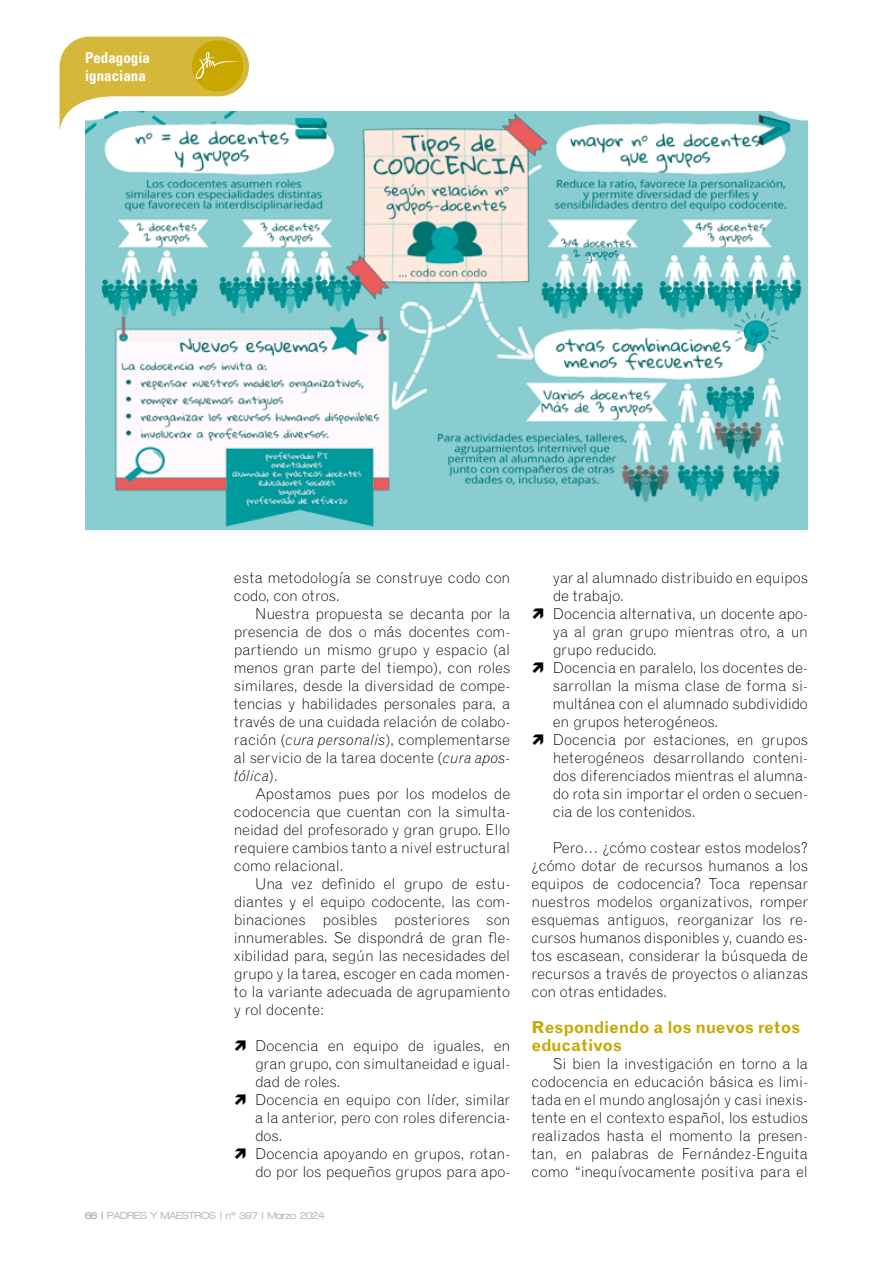
<style>
.page{position:relative;width:893px;height:1263px;background:#fff}
.page>*{position:absolute;margin:0;border:0;box-sizing:border-box;transform-origin:0 0}
.Ladillo{font:700 16.5px/18px "Grotesque";letter-spacing:-.02em;color:#c8a800}
.t1{font:300 15px/18px "Grotesque";letter-spacing:-.01em;color:#000;text-align:justify}
.t2{font:700 condensed 15px/18px "Univers";color:#fff}
.t3{font:900 10.5px "Walkway";color:#b7bdc0}
.s1{font-style:italic}
.s2{color:#a3a9ad}
</style>
<div class="page">
<svg style="left:60px;top:37px;width:189px;height:92px"></svg>
<img style="left:85px;top:112px;width:723px;height:417px">
<p class="t2" style="left:85px;top:49px;width:67px">Pedagogía ignaciana</p>
<p class="t1" style="left:234px;top:568px;width:278px">esta metodología se construye codo con codo, con otros.</p>
<p class="t1" style="left:234px;top:604px;width:278px;text-indent:21px">Nuestra propuesta se decanta por la presencia de dos o más docentes com&shy;partiendo un mismo grupo y espacio (al menos gran parte del tiempo), con roles similares, desde la diversidad de compe&shy;tencias y habilidades personales para, a través de una cuidada relación de colabo&shy;ración (<span class="s1">cura personalis</span>), complementarse al servicio de la tarea docente (<span class="s1">cura apos&shy;tólica</span>).</p>
<p class="t1" style="left:234px;top:784px;width:278px;text-indent:21px">Apostamos pues por los modelos de codocencia que cuentan con la simulta&shy;neidad del profesorado y gran grupo. Ello requiere cambios tanto a nivel estructural como relacional.</p>
<p class="t1" style="left:234px;top:874px;width:278px;text-indent:21px">Una vez definido el grupo de estu&shy;diantes y el equipo codocente, las com&shy;binaciones posibles posteriores son innumerables. Se dispondrá de gran fle&shy;xibilidad para, según las necesidades del grupo y la tarea, escoger en cada momen&shy;to la variante adecuada de agrupamiento y rol docente:</p>
<p class="t1" style="left:255px;top:1036px;width:257px">Docencia en equipo de iguales, en gran grupo, con simultaneidad e igual&shy;dad de roles.</p>
<p class="t1" style="left:255px;top:1090px;width:257px">Docencia en equipo con líder, similar a la anterior, pero con roles diferencia&shy;dos.</p>
<p class="t1" style="left:255px;top:1144px;width:257px">Docencia apoyando en grupos, rotan&shy;do por los pequeños grupos para apo-</p>
<p class="t3" style="left:85px;top:1209px;width:241px"><span class="s2">66 |</span> PADRES Y MAESTROS | nº 397 | Marzo 2024</p>
<p class="t1" style="left:553px;top:568px;width:257px">yar al alumnado distribuido en equipos de trabajo.</p>
<p class="t1" style="left:553px;top:604px;width:257px">Docencia alternativa, un docente apo&shy;ya al gran grupo mientras otro, a un grupo reducido.</p>
<p class="t1" style="left:553px;top:658px;width:257px">Docencia en paralelo, los docentes de&shy;sarrollan la misma clase de forma si&shy;multánea con el alumnado subdividido en grupos heterogéneos.</p>
<p class="t1" style="left:553px;top:730px;width:257px">Docencia por estaciones, en grupos heterogéneos desarrollando conteni&shy;dos diferenciados mientras el alumna&shy;do rota sin importar el orden o secuen&shy;cia de los contenidos.</p>
<p class="t1" style="left:531px;top:838px;width:278px;text-indent:21px">Pero… ¿cómo costear estos modelos? ¿cómo dotar de recursos humanos a los equipos de codocencia? Toca repensar nuestros modelos organizativos, romper esquemas antiguos, reorganizar los re&shy;cursos humanos disponibles y, cuando es&shy;tos escasean, considerar la búsqueda de recursos a través de proyectos o alianzas con otras entidades.</p>
<p class="Ladillo" style="left:531px;top:1018px;width:270px">Respondiendo a los nuevos retos educativos</p>
<p class="t1" style="left:531px;top:1054px;width:278px;text-indent:21px">Si bien la investigación en torno a la codocencia en educación básica es limi&shy;tada en el mundo anglosajón y casi inexis&shy;tente en el contexto español, los estudios realizados hasta el momento la presen&shy;tan, en palabras de Fernández-Enguita como “inequívocamente positiva para el</p>
</div>
